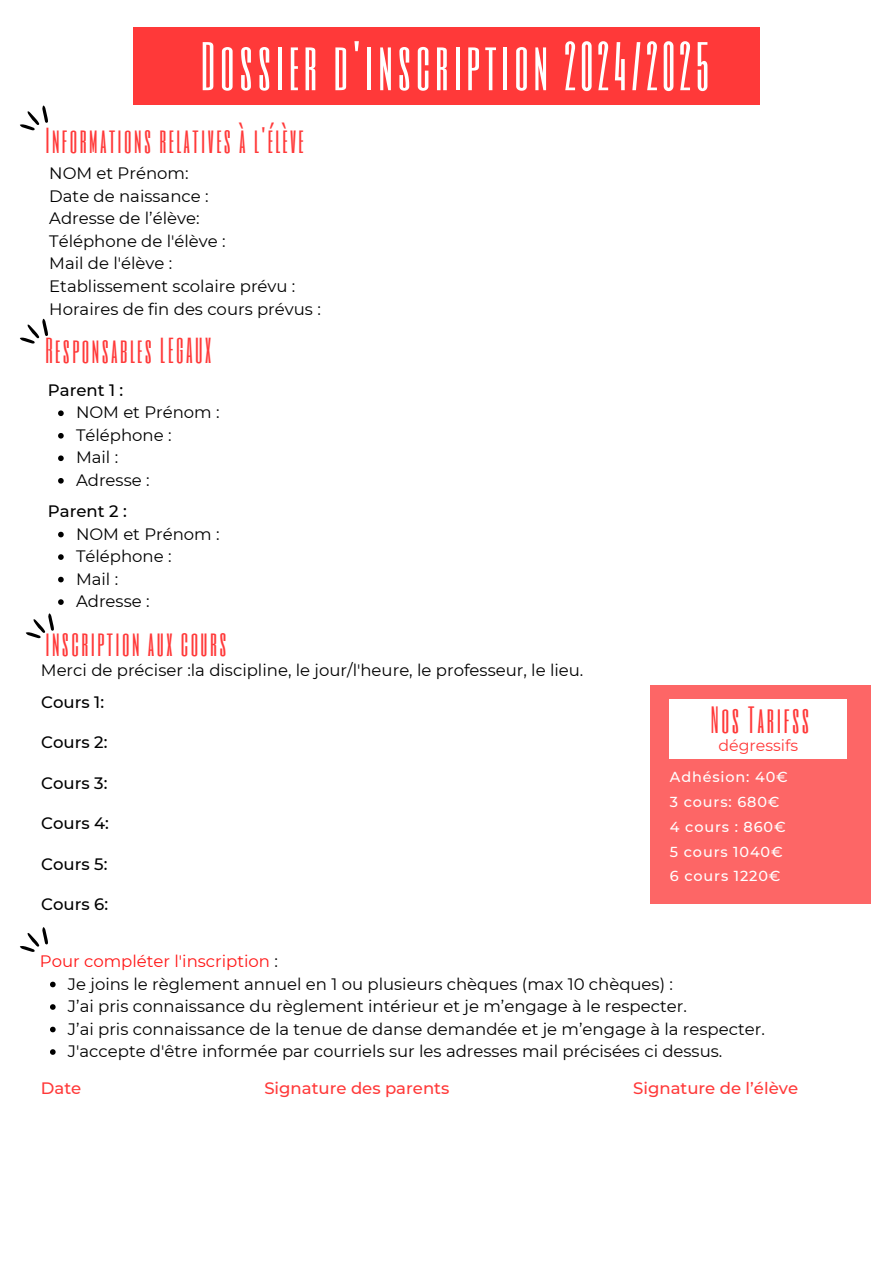
<style>
.page{position:relative;width:894px;height:1264px;background:#fff}
.page>*{position:absolute;margin:0;border:0;box-sizing:border-box;transform-origin:0 0}
.t1{font:57px "Six Caps";letter-spacing:.085em;color:#fff}
.t2{font:31.5px "Six Caps";letter-spacing:.08em;color:#ff3939}
.t3{font:30px "Six Caps";letter-spacing:.08em;color:#ff3939}
.t4{font:16.5px/22.5px "Montserrat";color:#000}
.t5{font:500 16.5px "Montserrat";color:#000}
.t6{font:500 16.5px "Montserrat";color:#ff3939}
.t7{font:16.5px "Montserrat";color:#ff1616}
.t8{font:15.75px "Montserrat";color:#ff3939}
.t9{font:500 14.4px "Montserrat";letter-spacing:.06em;color:#fff}
.s1{color:#000}
</style>
<div class="page">
<div style="left:133px;top:27px;width:627px;height:78px;background:#ff3939"></div>
<svg style="left:20px;top:106px;width:28px;height:24px"></svg>
<svg style="left:58px;top:410px;width:6px;height:6px"></svg>
<svg style="left:58px;top:433px;width:6px;height:5px"></svg>
<svg style="left:58px;top:455px;width:6px;height:6px"></svg>
<svg style="left:58px;top:478px;width:6px;height:5px"></svg>
<svg style="left:58px;top:531px;width:6px;height:6px"></svg>
<svg style="left:58px;top:554px;width:6px;height:6px"></svg>
<svg style="left:58px;top:576px;width:6px;height:6px"></svg>
<svg style="left:58px;top:599px;width:6px;height:6px"></svg>
<svg style="left:50px;top:981px;width:6px;height:6px"></svg>
<svg style="left:50px;top:1004px;width:6px;height:5px"></svg>
<svg style="left:50px;top:1026px;width:6px;height:6px"></svg>
<svg style="left:50px;top:1049px;width:6px;height:5px"></svg>
<svg style="left:26px;top:613px;width:28px;height:25px"></svg>
<svg style="left:20px;top:319px;width:28px;height:24px"></svg>
<svg style="left:20px;top:927px;width:28px;height:24px"></svg>
<div style="left:649px;top:684px;width:221px;height:219px;background:#fd6666"></div>
<div style="left:669px;top:699px;width:178px;height:59px;background:#fff"></div>
<h1 class="t1" style="left:201px;top:27px;width:509px">Dossier d'inscription 2024/2025</h1>
<p class="t3" style="left:45px;top:120px;width:260px">Informations relatives à l'élève</p>
<h2 class="t4" style="left:49px;top:162px;width:273px">NOM et Prénom:<br>Date de naissance :<br>Adresse de l’élève:<br>Téléphone de l'élève :<br>Mail de l'élève :<br>Etablissement scolaire prévu :<br>Horaires de fin des cours prévus :</h2>
<h4 class="t3" style="left:45px;top:330px;width:167px">Responsables LEGAUX</h4>
<p class="t5" style="left:48px;top:380px;width:77px">Parent 1 :</p>
<h2 class="t4" style="left:76px;top:401px;width:145px">NOM et Prénom :</h2>
<h3 class="t4" style="left:76px;top:423px;width:97px">Téléphone :</h3>
<p class="t4" style="left:76px;top:446px;width:44px">Mail :</p>
<p class="t4" style="left:76px;top:468px;width:75px">Adresse :</p>
<p class="t5" style="left:48px;top:501px;width:80px">Parent 2 :</p>
<p class="t4" style="left:76px;top:522px;width:145px">NOM et Prénom :</p>
<h3 class="t4" style="left:76px;top:545px;width:97px">Téléphone :</h3>
<p class="t4" style="left:76px;top:567px;width:44px">Mail :</p>
<p class="t4" style="left:76px;top:590px;width:75px">Adresse :</p>
<p class="t3" style="left:45px;top:623px;width:183px">inscription aux cours</p>
<p class="t4" style="left:41px;top:659px;width:544px">Merci de préciser :la discipline, le jour/l'heure, le professeur, le lieu.</p>
<p class="t5" style="left:41px;top:692px;width:64px">Cours 1:</p>
<p class="t5" style="left:41px;top:732px;width:68px">Cours 2:</p>
<p class="t5" style="left:41px;top:773px;width:68px">Cours 3:</p>
<p class="t5" style="left:41px;top:813px;width:69px">Cours 4:</p>
<p class="t5" style="left:41px;top:854px;width:68px">Cours 5:</p>
<p class="t5" style="left:41px;top:894px;width:68px">Cours 6:</p>
<p class="t2" style="left:710px;top:698px;width:100px">Nos Tarifss</p>
<p class="t9" style="left:669px;top:768px;width:119px">Adhésion: 40€</p>
<p class="t9" style="left:669px;top:793px;width:111px">3 cours: 680€</p>
<h4 class="t9" style="left:669px;top:817px;width:117px">4 cours : 860€</h4>
<p class="t9" style="left:669px;top:842px;width:114px">5 cours 1040€</p>
<p class="t9" style="left:669px;top:867px;width:112px">6 cours 1220€</p>
<p class="t8" style="left:718px;top:735px;width:81px">dégressifs</p>
<h2 class="t7" style="left:40px;top:951px;width:239px">Pour compléter l'inscription <span class="s1">:</span></h2>
<h4 class="t4" style="left:68px;top:972px;width:606px">Je joins le règlement annuel en 1 ou plusieurs chèques (max 10 chèques) :</h4>
<h3 class="t4" style="left:68px;top:994px;width:620px">J’ai pris connaissance du règlement intérieur et je m’engage à le respecter.</h3>
<h2 class="t4" style="left:68px;top:1017px;width:698px">J’ai pris connaissance de la tenue de danse demandée et je m’engage à la respecter.</h2>
<h4 class="t4" style="left:68px;top:1039px;width:655px">J'accepte d'être informée par courriels sur les adresses mail précisées ci dessus.</h4>
<p class="t6" style="left:41px;top:1078px;width:42px">Date</p>
<p class="t6" style="left:264px;top:1078px;width:186px">Signature des parents</p>
<p class="t6" style="left:633px;top:1078px;width:166px">Signature de l’élève</p>
</div>
